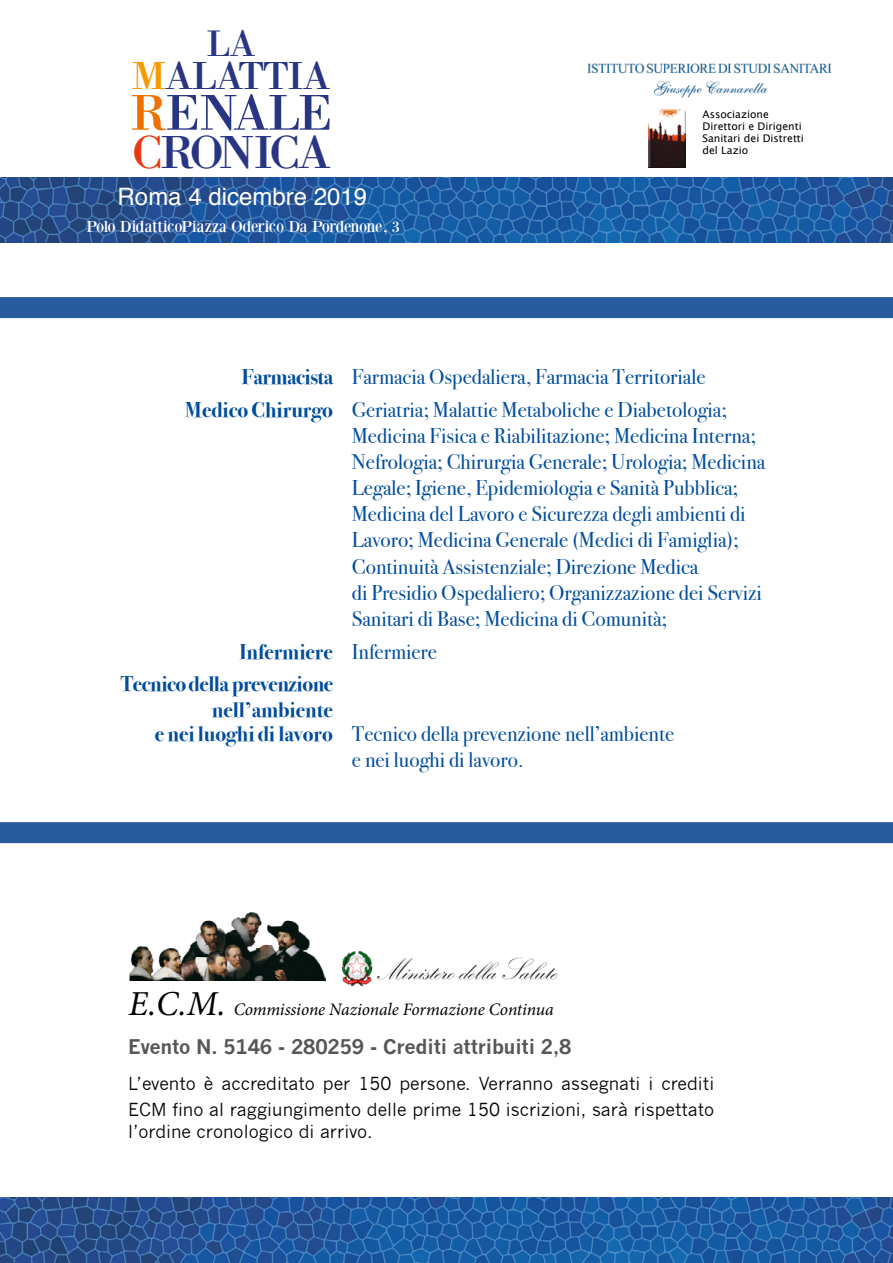
<style>
.page{position:relative;width:893px;height:1263px;background:#fff}
.page>*{position:absolute;margin:0;border:0;box-sizing:border-box;transform-origin:0 0}
.t1{font:51.9px "Bodoni XT";letter-spacing:-.035em;color:#283583}
.t2{font:47.85px "Bodoni XT";letter-spacing:-.075em;color:#283583}
.t3{font:40.35px "Bodoni XT";letter-spacing:-.01em;color:#283583}
.t4{font:38.1px "Bodoni XT";color:#283583}
.t5{font:24px "Helvetica";color:#fff}
.t6{font:21.3px/26.1px "Bodoni Svty Two ITCTT";color:#004d9c}
.t7{font:700 21.3px/32.8px "Bodoni Svty Two ITCTT";letter-spacing:-.02em;color:#004d9c}
.t8{font:700 19.8px "News Gothic";letter-spacing:-.01em;color:#575756}
.t9{font:17.55px/26.4px "News Gothic";color:#000}
.t10{font:italic 17.55px "Minion Pro";letter-spacing:-.01em;color:#000}
.t11{font:16.5px "Bodoni XT";letter-spacing:-.04em;color:#fff}
.t12{font:10.5px/12px "Lucida Sans Unicode";color:#000}
.s1{color:#f59a00}
.s2{color:#ee7203}
.s3{color:#e63b11}
.s4{font-weight:700}
.s5{font-weight:400}
.s6{font-size:35.1px}
</style>
<div class="page">
<img style="left:0;top:177px;width:893px;height:65px">
<img style="left:587px;top:63px;width:245px;height:35px">
<div style="left:647px;top:109px;width:41px;height:61px;background:#797979;opacity:.75"></div>
<img style="left:0;top:1198px;width:893px;height:65px">
<img style="left:130px;top:912px;width:195px;height:68px">
<img style="left:342px;top:951px;width:216px;height:34px">
<div style="left:0;top:297px;width:893px;height:21px;background:#275b9b"></div>
<div style="left:0;top:822px;width:893px;height:21px;background:#275b9b"></div>
<h3 class="t4" style="left:207px;top:20px;width:50px">LA</h3>
<h3 class="t3" style="left:132px;top:51px;width:199px"><span class="s1">M</span>ALATTIA</h3>
<h1 class="t1" style="left:130px;top:81px;width:204px"><span class="s2">R</span>ENALE</h1>
<h2 class="t2" style="left:132px;top:123px;width:200px"><span class="s3">C</span>RONICA</h2>
<p class="t5" style="left:118px;top:178px;width:251px">Roma 4 dicembre 2019</p>
<p class="t11" style="left:86px;top:217px;width:315px">Polo DidatticoPiazza Oderico Da Pordenone, 3</p>
<p class="t12" style="left:702px;top:108px;width:103px">Associazione<br>Direttori e Dirigenti<br>Sanitari dei Distretti del Lazio</p>
<p class="t6" style="left:185px;top:358px;width:543px;line-height:32.8px;text-indent:57px"><span class="s4">Farmacista</span> Farmacia Ospedaliera, Farmacia Territoriale<br><span class="s4">Medico Chirurgo</span> Geriatria; Malattie Metaboliche e Diabetologia;</p>
<p class="t6" style="left:352px;top:420px;width:415px">Medicina Fisica e Riabilitazione; Medicina Interna; Nefrologia; Chirurgia Generale; Urologia; Medicina Legale; Igiene, Epidemiologia e Sanità Pubblica; Medicina del Lavoro e Sicurezza degli ambienti di Lavoro; Medicina Generale (Medici di Famiglia); Continuità Assistenziale; Direzione Medica<br>di Presidio Ospedaliero; Organizzazione dei Servizi Sanitari di Base; Medicina di Comunità;</p>
<p class="t7" style="left:121px;top:633px;width:318px;text-indent:118px">Infermiere <span class="s5">Infermiere<br></span>Tecnico della prevenzione</p>
<p class="t6" style="left:155px;top:696px;width:521px;line-height:23.7px;text-indent:57px"><span class="s4">nell’ambiente<br>e nei luoghi di lavoro</span> Tecnico della prevenzione nell’ambiente</p>
<p class="t6" style="left:352px;top:745px;width:173px">e nei luoghi di lavoro.</p>
<p class="t10" style="left:128px;top:997px;width:427px"><span class="s6">E.C.M.</span> Commissione Nazionale Formazione Continua</p>
<p class="t8" style="left:128px;top:1035px;width:445px">Evento N. 5146 - 280259 - Crediti attribuiti 2,8</p>
<p class="t9" style="left:128px;top:1070px;width:588px">L’evento è accreditato per 150 persone. Verranno assegnati i crediti<br>ECM fino al raggiungimento delle prime 150 iscrizioni, sarà rispettato</p>
<p class="t9" style="left:128px;top:1118px;width:246px">l’ordine cronologico di arrivo.</p>
</div>
